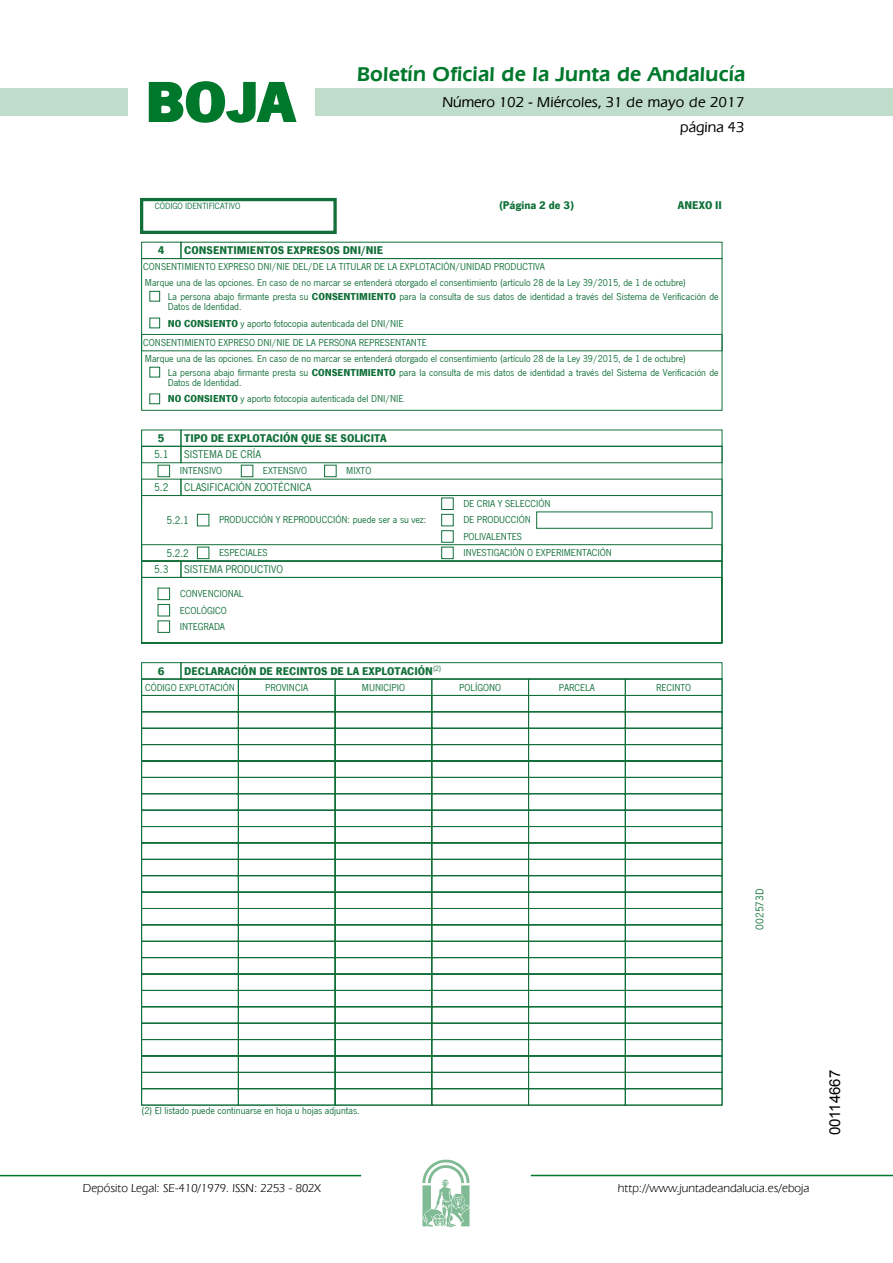
<style>
.page{position:relative;width:893px;height:1263px;background:#fff}
.page>*{position:absolute;margin:0;border:0;box-sizing:border-box;transform-origin:0 0}
.t1{font:700 57.75px "News Got T";color:#00782c;scale:1.14 1}
.t2{font:600 21px "Eras IT Cby BT";letter-spacing:.01em;color:#00782c}
.t3{font:500 15px/24.5px "Eras IT Cby BT";color:#000;text-align:right}
.t4{font:15px "Arial";color:#000}
.t5{font:12px "Eras IT Cby BT";color:#000}
.t6{font:700 11.55px "News Got T";color:#11703a}
.t7{font:11.55px "News Got T";color:#11703a}
.t8{font:700 11.55px "News Got T";color:#10713a}
.t9{font:11.55px "News Got T";color:#10713a}
.t10{font:10.35px/16.4px "News Got T";color:#11703a}
.t11{font:9.3px "News Got T";color:#11703a}
.s1{font-weight:700}
</style>
<div class="page">
<div style="left:315px;top:88px;width:577px;height:28px;background:#bfddca"></div>
<div style="left:0;top:88px;width:128px;height:28px;background:#bfddca"></div>
<hr style="left:0;top:1175px;width:361px;height:1px;background:#00782c">
<svg style="left:422px;top:1159px;width:47px;height:68px"></svg>
<hr style="left:531px;top:1175px;width:361px;height:1px;background:#00782c">
<svg style="left:148px;top:81px;width:149px;height:42px"></svg>
<div style="left:140px;top:198px;width:197px;height:36px;border:3px solid #11703a"></div>
<div style="left:141px;top:258px;width:581px;height:153px;border:1px solid #11703a"></div>
<div style="left:149px;top:291px;width:11px;height:10px;border:1px solid #11703a"></div>
<div style="left:149px;top:318px;width:11px;height:10px;border:1px solid #11703a"></div>
<div style="left:141px;top:334px;width:581px;height:17px;border:1px solid #11703a"></div>
<div style="left:149px;top:367px;width:11px;height:10px;border:1px solid #11703a"></div>
<div style="left:149px;top:394px;width:11px;height:10px;border:1px solid #11703a"></div>
<div style="left:141px;top:446px;width:40px;height:17px;border:1px solid #11703a"></div>
<div style="left:181px;top:446px;width:541px;height:17px;border:1px solid #11703a"></div>
<div style="left:158px;top:465px;width:12px;height:12px;border:1px solid #11703a"></div>
<div style="left:241px;top:465px;width:12px;height:12px;border:1px solid #11703a"></div>
<div style="left:324px;top:465px;width:12px;height:12px;border:1px solid #11703a"></div>
<div style="left:141px;top:479px;width:40px;height:17px;border:1px solid #11703a"></div>
<div style="left:141px;top:495px;width:581px;height:66px;border:1px solid #11703a"></div>
<div style="left:197px;top:514px;width:12px;height:12px;border:1px solid #11703a"></div>
<div style="left:441px;top:498px;width:12px;height:12px;border:1px solid #11703a"></div>
<svg style="left:441px;top:511px;width:271px;height:32px"></svg>
<div style="left:141px;top:544px;width:581px;height:17px;border:1px solid #11703a"></div>
<div style="left:197px;top:547px;width:12px;height:12px;border:1px solid #11703a"></div>
<div style="left:441px;top:547px;width:12px;height:12px;border:1px solid #11703a"></div>
<svg style="left:141px;top:561px;width:581px;height:83px"></svg>
<div style="left:158px;top:604px;width:12px;height:12px;border:1px solid #11703a"></div>
<div style="left:158px;top:621px;width:12px;height:12px;border:1px solid #11703a"></div>
<div style="left:141px;top:662px;width:40px;height:18px;border:1px solid #11703a"></div>
<div style="left:180px;top:662px;width:542px;height:18px;border:1px solid #11703a"></div>
<div style="left:141px;top:679px;width:97px;height:17px;border:1px solid #11703a"></div>
<div style="left:238px;top:679px;width:97px;height:17px;border:1px solid #11703a"></div>
<div style="left:335px;top:679px;width:97px;height:17px;border:1px solid #11703a"></div>
<div style="left:431px;top:679px;width:98px;height:17px;border:1px solid #11703a"></div>
<div style="left:528px;top:679px;width:97px;height:17px;border:1px solid #11703a"></div>
<div style="left:625px;top:679px;width:97px;height:17px;border:1px solid #11703a"></div>
<svg style="left:141px;top:695px;width:581px;height:411px"></svg>
<h1 class="t1" style="left:145px;top:68px;width:133px">BOJA</h1>
<h2 class="t2" style="left:357px;top:62px;width:390px">Boletín Oficial de la Junta de Andalucía</h2>
<h3 class="t3" style="left:442px;top:90px;width:303px">Número 102 - Miércoles, 31 de mayo de 2017 página 43</h3>
<p class="t8" style="left:499px;top:198px;width:77px">(Página 2 de 3)</p>
<p class="t8" style="left:678px;top:198px;width:46px">ANEXO II</p>
<p class="t11" style="left:155px;top:201px;width:87px">CÓDIGO IDENTIFICATIVO</p>
<p class="t6" style="left:158px;top:243px;width:8px">4</p>
<p class="t6" style="left:184px;top:243px;width:201px">CONSENTIMIENTOS EXPRESOS DNI/NIE</p>
<p class="t10" style="left:143px;top:259px;width:544px">CONSENTIMIENTO EXPRESO DNI/NIE DEL/DE LA TITULAR DE LA EXPLOTACIÓN/UNIDAD PRODUCTIVA<br>Marque una de las opciones. En caso de no marcar se entenderá otorgado el consentimiento (artículo 28 de la Ley 39/2015, de 1 de octubre)</p>
<p class="t10" style="left:168px;top:291px;width:552px;line-height:10.4px">La persona abajo firmante presta su <span class="s1">CONSENTIMIENTO</span> para la consulta de sus datos de identidad a través del Sistema de Verificación de<br>Datos de Identidad.</p>
<p class="t10" style="left:143px;top:314px;width:285px;line-height:19.4px;text-align:center"><span class="s1">NO CONSIENTO</span> y aporto fotocopia autenticada del DNI/NIE<br>CONSENTIMIENTO EXPRESO DNI/NIE DE LA PERSONA REPRESENTANTE</p>
<p class="t10" style="left:168px;top:352px;width:552px;line-height:13.4px;text-indent:-23px">Marque una de las opciones. En caso de no marcar se entenderá otorgado el consentimiento (artículo 28 de la Ley 39/2015, de 1 de octubre)<br>La persona abajo firmante presta su <span class="s1">CONSENTIMIENTO</span> para la consulta de mis datos de identidad a través del Sistema de Verificación de</p>
<p class="t10" style="left:168px;top:375px;width:237px">Datos de Identidad.<br><span class="s1">NO CONSIENTO</span> y aporto fotocopia autenticada del DNI/NIE</p>
<p class="t6" style="left:158px;top:431px;width:8px">5</p>
<p class="t6" style="left:184px;top:431px;width:204px">TIPO DE EXPLOTACIÓN QUE SE SOLICITA</p>
<p class="t7" style="left:154px;top:448px;width:16px">5.1</p>
<p class="t7" style="left:184px;top:448px;width:78px">SISTEMA DE CRÍA</p>
<p class="t10" style="left:180px;top:463px;width:44px">INTENSIVO</p>
<p class="t10" style="left:263px;top:463px;width:46px">EXTENSIVO</p>
<p class="t10" style="left:346px;top:463px;width:27px">MIXTO</p>
<p class="t7" style="left:154px;top:481px;width:16px">5.2</p>
<p class="t7" style="left:184px;top:481px;width:129px">CLASIFICACIÓN ZOOTÉCNICA</p>
<p class="t7" style="left:166px;top:514px;width:24px">5.2.1</p>
<p class="t10" style="left:219px;top:512px;width:209px">PRODUCCIÓN Y REPRODUCCIÓN: puede ser a su vez:</p>
<p class="t10" style="left:463px;top:496px;width:89px">DE CRIA Y SELECCIÓN<br>DE PRODUCCIÓN<br>POLIVALENTES</p>
<p class="t7" style="left:166px;top:546px;width:24px">5.2.2</p>
<p class="t10" style="left:219px;top:545px;width:50px">ESPECIALES</p>
<p class="t10" style="left:463px;top:545px;width:150px">INVESTIGACIÓN O EXPERIMENTACIÓN</p>
<p class="t7" style="left:154px;top:563px;width:16px">5.3</p>
<p class="t7" style="left:184px;top:563px;width:100px">SISTEMA PRODUCTIVO</p>
<p class="t10" style="left:180px;top:586px;width:65px">CONVENCIONAL<br>ECOLÓGICO<br>INTEGRADA</p>
<p class="t6" style="left:158px;top:664px;width:8px">6</p>
<p class="t6" style="left:184px;top:664px;width:258px">DECLARACIÓN DE RECINTOS DE LA EXPLOTACIÓN<sup>(2)</sup></p>
<p class="t10" style="left:145px;top:679px;width:91px">CÓDIGO EXPLOTACIÓN</p>
<p class="t10" style="left:265px;top:679px;width:44px">PROVINCIA</p>
<p class="t10" style="left:362px;top:679px;width:45px">MUNICIPIO</p>
<p class="t10" style="left:459px;top:679px;width:43px">POLÍGONO</p>
<p class="t10" style="left:559px;top:679px;width:38px">PARCELA</p>
<p class="t10" style="left:656px;top:679px;width:37px">RECINTO</p>
<p class="t9" style="left:753px;top:930px;width:42px;rotate:-90deg">002573D</p>
<p class="t10" style="left:142px;top:1102px;width:219px">(2) El listado puede continuarse en hoja u hojas adjuntas.</p>
<p class="t5" style="left:83px;top:1181px;width:239px">Depósito Legal: SE-410/1979. ISSN: 2253 - 802X</p>
<p class="t5" style="left:618px;top:1181px;width:193px">http://www.juntadeandalucia.es/eboja</p>
<h3 class="t4" style="left:825px;top:1135px;width:67px;rotate:-90deg">00114667</h3>
</div>
